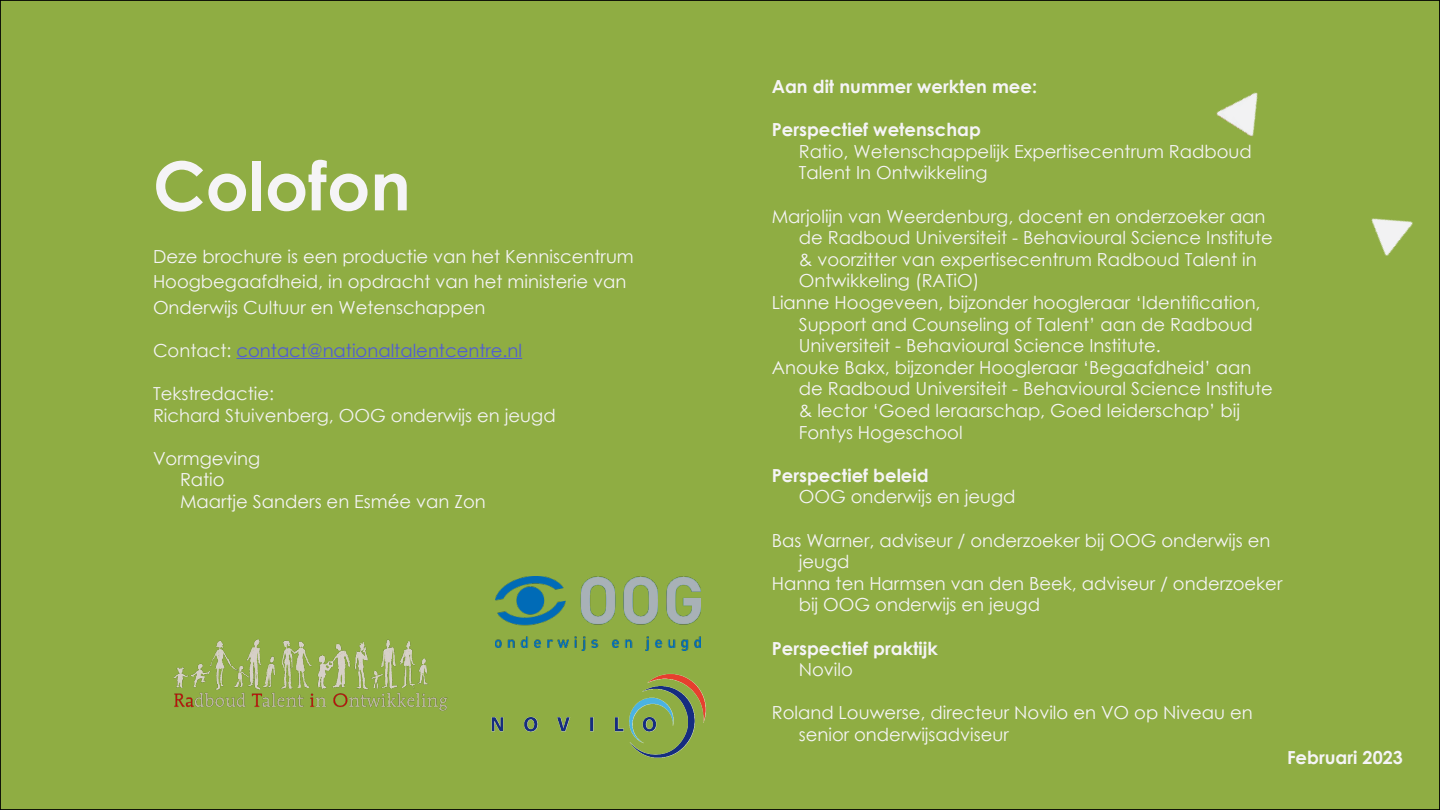
<style>
.page{position:relative;width:1440px;height:810px;background:#8fad43}
.page>*{position:absolute;margin:0;border:0;box-sizing:border-box;transform-origin:0 0}
.t1{font:700 67.5px "Century Gothic";color:#f5f4f6}
.t2{font:18px/21.6px "Century Gothic";color:#f5f4f6}
.t3{font:700 18px "Century Gothic";color:#f5f4f6}
.t4{font:18px/21.6px "Century Gothic";color:#f2f2f2}
.t5{font:18px "Century Gothic";color:#4f5cd6}
.s1{color:#f2f2f2}
</style>
<div class="page">
<img style="left:334px;top:80px;width:1106px;height:730px">
<img style="left:483px;top:673px;width:230px;height:94px">
<img style="left:496px;top:576px;width:204px;height:74px">
<img style="left:173px;top:632px;width:279px;height:83px">
<hr style="left:237px;top:358px;width:285px;height:1px;background:#4f5cd6">
<h1 class="t1" style="left:153px;top:155px;width:259px">Colofon</h1>
<p class="t2" style="left:153px;top:245px;width:482px;line-height:25.5px">Deze brochure is een productie van het Kenniscentrum<br>Hoogbegaafdheid, in opdracht van het ministerie van<br>Onderwijs Cultuur en Wetenschappen</p>
<p class="t5" style="left:153px;top:343px;width:371px"><span class="s1">Contact:</span> contact@nationaltalentcentre.nl</p>
<p class="t4" style="left:153px;top:384px;width:404px">Tekstredactie:<br>Richard Stuivenberg, OOG onderwijs en jeugd</p>
<p class="t2" style="left:180px;top:449px;width:307px;text-indent:-27px">Vormgeving<br>Ratio<br>Maartje Sanders en Esmée van Zon</p>
<p class="t3" style="left:772px;top:78px;width:267px">Aan dit nummer werkten mee:</p>
<p class="t3" style="left:772px;top:121px;width:211px">Perspectief wetenschap</p>
<p class="t2" style="left:799px;top:140px;width:455px">Ratio, Wetenschappelijk Expertisecentrum Radboud<br>Talent In Ontwikkeling</p>
<p class="t2" style="left:772px;top:207px;width:495px">Marjolijn van Weerdenburg, docent en onderzoeker aan</p>
<p class="t2" style="left:799px;top:228px;width:476px">de Radboud Universiteit - Behavioural Science Institute</p>
<p class="t2" style="left:799px;top:248px;width:459px">&amp; voorzitter van expertisecentrum Radboud Talent in</p>
<p class="t2" style="left:799px;top:270px;width:182px">Ontwikkeling (RATiO)</p>
<p class="t2" style="left:772px;top:291px;width:490px">Lianne Hoogeveen, bijzonder hoogleraar ‘Identification,</p>
<p class="t2" style="left:799px;top:315px;width:456px">Support and Counseling of Talent’ aan de Radboud</p>
<p class="t2" style="left:799px;top:336px;width:364px">Universiteit - Behavioural Science Institute.</p>
<p class="t2" style="left:772px;top:358px;width:481px">Anouke Bakx, bijzonder Hoogleraar ‘Begaafdheid’ aan</p>
<p class="t2" style="left:799px;top:379px;width:476px">de Radboud Universiteit - Behavioural Science Institute</p>
<p class="t2" style="left:799px;top:399px;width:443px">&amp; lector ‘Goed leraarschap, Goed leiderschap’ bij</p>
<p class="t2" style="left:799px;top:423px;width:165px">Fontys Hogeschool</p>
<p class="t3" style="left:772px;top:467px;width:158px">Perspectief beleid</p>
<p class="t2" style="left:799px;top:487px;width:218px">OOG onderwijs en jeugd</p>
<p class="t2" style="left:772px;top:531px;width:500px">Bas Warner, adviseur / onderzoeker bij OOG onderwijs en</p>
<p class="t2" style="left:799px;top:552px;width:52px">jeugd</p>
<p class="t2" style="left:772px;top:574px;width:512px">Hanna ten Harmsen van den Beek, adviseur / onderzoeker</p>
<p class="t2" style="left:799px;top:595px;width:243px">bij OOG onderwijs en jeugd</p>
<p class="t3" style="left:772px;top:640px;width:168px">Perspectief praktijk</p>
<p class="t2" style="left:799px;top:660px;width:56px">Novilo</p>
<p class="t2" style="left:799px;top:703px;width:456px;text-indent:-27px">Roland Louwerse, directeur Novilo en VO op Niveau en senior onderwijsadviseur</p>
<p class="t3" style="left:1287px;top:749px;width:117px">Februari 2023</p>
</div>
